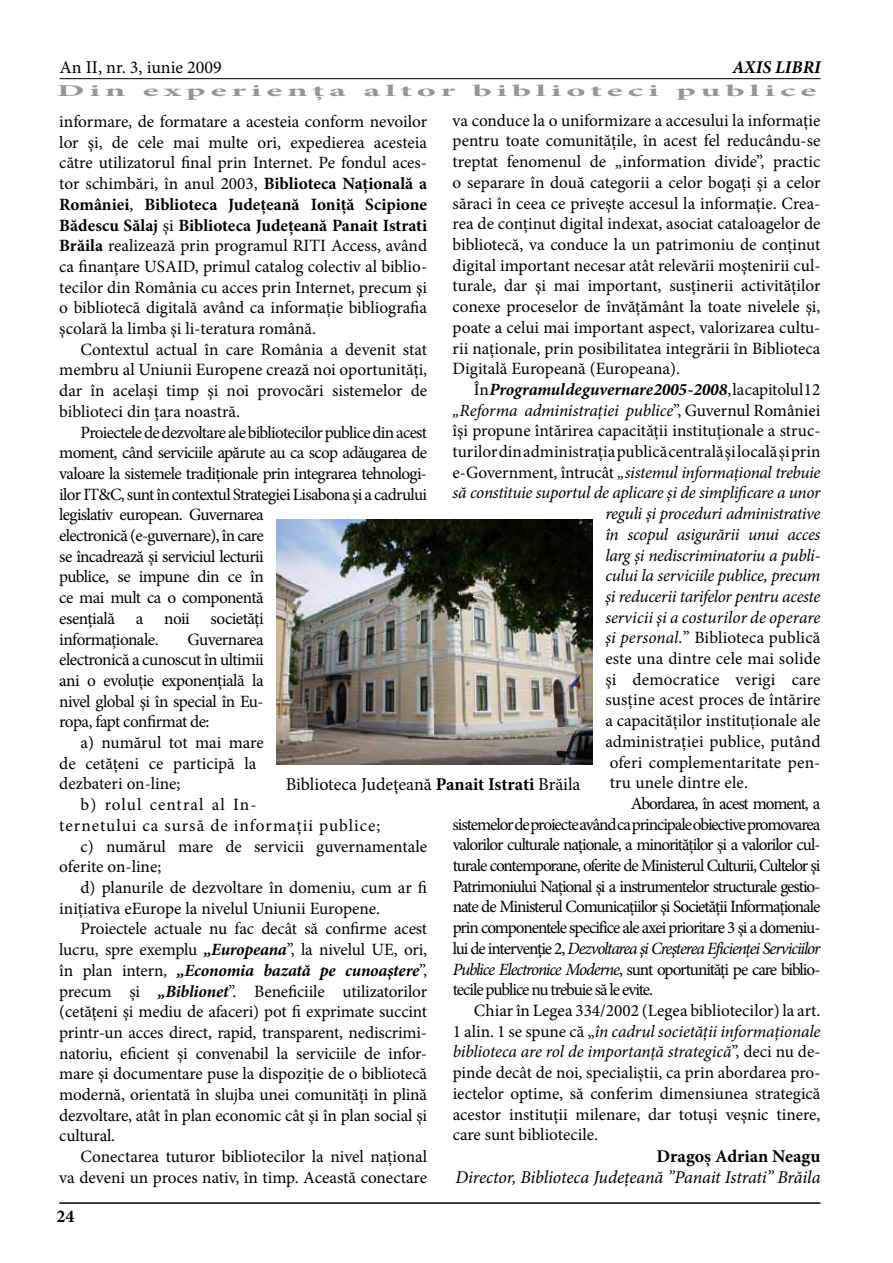
<style>
.page{position:relative;width:893px;height:1263px;background:#fff}
.page>*{position:absolute;margin:0;border:0;box-sizing:border-box;transform-origin:0 0}
.t1{font:18px "Minion Pro";color:#000}
.t2{font:italic 18px "Minion Pro";letter-spacing:-.01em;color:#000}
.t3{font:700 18px "Minion Pro";color:#000}
.t4{font:italic 700 18px "Minion Pro";color:#000}
.t5{font:17.25px/20.7px "Minion Pro";letter-spacing:-.01em;color:#000;text-align:justify}
.t6{font:italic 17.25px "Minion Pro";letter-spacing:-.02em;color:#000}
.t7{font:17.25px/20.7px "Minion Pro";letter-spacing:-.04em;color:#000}
.t8{font:17.25px "Minion Pro";letter-spacing:-.06em;color:#000}
.t9{font:17.25px "Minion Pro";letter-spacing:-.065em;color:#000}
.t10{font:17.25px "Minion Pro";letter-spacing:.01em;color:#000}
.t11{font:italic 700 17.25px "Minion Pro";letter-spacing:-.01em;color:#000}
.t12{font:italic 17.25px "Minion Pro";letter-spacing:-.065em;color:#000}
.t13{font:17.25px "Minion Pro";letter-spacing:.06em;color:#000}
.t14{font:italic 17.25px "Minion Pro";color:#000}
.t15{font:700 16.5px "Minion Pro";letter-spacing:.13em;color:#939598;scale:2.21 1}
.s1{font-weight:400;font-style:normal}
.s2{font-style:normal}
.s3{font-style:italic}
.s4{font-weight:700}
.s5{font-weight:700;font-style:italic}
</style>
<div class="page">
<hr style="left:60px;top:78px;width:761px;height:1px;background:#000">
<hr style="left:59px;top:1202px;width:761px;height:2px;background:#000">
<img style="left:276px;top:519px;width:317px;height:245px">
<p class="t1" style="left:60px;top:55px;width:164px">An II, nr. 3, iunie 2009</p>
<p class="t4" style="left:732px;top:54px;width:90px">AXIS LIBRI</p>
<p class="t15" style="left:57px;top:79px;width:345px">Din experiența altor biblioteci publice</p>
<p class="t5" style="left:453px;top:110px;width:369px">va conduce la o uniformizare a accesului la informaţie pentru toate comunităţile, în acest fel reducându-se treptat fenomenul de „information divide”, practic o separare în două categorii a celor bogaţi şi a celor săraci în ceea ce priveşte accesul la informaţie. Crea&shy;rea de conţinut digital indexat, asociat cataloagelor de bibliotecă, va conduce la un patrimoniu de conţinut digital important necesar atât relevării moştenirii cul&shy;turale, dar şi mai important, susţinerii activităţilor conexe proceselor de învăţământ la toate nivelele şi, poate a celui mai important aspect, valorizarea cultu&shy;rii naţionale, prin posibilitatea integrării în Biblioteca Digitală Europeană (Europeana).</p>
<p class="t11" style="left:474px;top:377px;width:348px"><span class="s1">În</span> Programul de guvernare 2005 -2008<span class="s1">, la capitolul 12</span></p>
<p class="t6" style="left:453px;top:398px;width:369px">„Reforma administraţiei publice<span class="s2">”, Guvernul României</span></p>
<p class="t5" style="left:453px;top:420px;width:369px">îşi propune întărirea capacităţii instituţionale a struc-</p>
<p class="t5" style="left:453px;top:441px;width:369px">turilor din administraţia publică centrală şi locală şi prin</p>
<p class="t6" style="left:453px;top:460px;width:369px"><span class="s2">e-Government, întrucât</span> „sistemul informaţional trebuie</p>
<p class="t6" style="left:453px;top:481px;width:369px">să constituie suportul de aplicare şi de simplificare a unor</p>
<p class="t6" style="left:605px;top:502px;width:217px">reguli şi proceduri administrative</p>
<p class="t6" style="left:605px;top:522px;width:217px">în scopul asigurării unui acces</p>
<p class="t6" style="left:605px;top:543px;width:217px">larg şi nediscriminatoriu a publi-</p>
<p class="t6" style="left:605px;top:564px;width:217px">cului la serviciile publice, precum</p>
<p class="t6" style="left:605px;top:585px;width:217px">şi reducerii tarifelor pentru aceste</p>
<p class="t14" style="left:605px;top:605px;width:217px">servicii şi a costurilor de operare</p>
<p class="t5" style="left:605px;top:627px;width:217px"><span class="s3">şi personal.</span>” Biblioteca publică</p>
<p class="t10" style="left:605px;top:647px;width:217px">este una dintre cele mai solide</p>
<p class="t10" style="left:605px;top:668px;width:217px">şi democratice verigi care</p>
<p class="t5" style="left:605px;top:690px;width:217px">susţine acest proces de întărire</p>
<p class="t5" style="left:605px;top:710px;width:217px">a capacităţilor instituţionale ale</p>
<p class="t5" style="left:605px;top:731px;width:217px">administraţiei publice, putând</p>
<p class="t10" style="left:610px;top:750px;width:212px">oferi complementaritate pen-</p>
<p class="t10" style="left:610px;top:771px;width:140px">tru unele dintre ele.</p>
<p class="t9" style="left:631px;top:792px;width:191px">Abordarea, în acest moment, a</p>
<p class="t9" style="left:453px;top:813px;width:369px">sistemelor de proiecte având ca principale obiective promovarea</p>
<p class="t8" style="left:453px;top:833px;width:369px">valorilor culturale naţionale, a minorităţilor şi a valorilor cul-</p>
<p class="t9" style="left:453px;top:854px;width:369px">turale contemporane, oferite de Ministerul Culturii, Cultelor şi</p>
<p class="t8" style="left:453px;top:875px;width:369px">Patrimoniului Naţional şi a instrumentelor structurale gestio-</p>
<p class="t8" style="left:453px;top:895px;width:369px">nate de Ministerul Comunicaţiilor şi Societăţii Informaţionale</p>
<p class="t8" style="left:453px;top:916px;width:369px">prin componentele specifice ale axei prioritare 3 şi a domeniu-</p>
<p class="t12" style="left:453px;top:936px;width:369px"><span class="s2">lui de intervenţie 2,</span> Dezvoltarea şi Creşterea Eficienţei Serviciilor</p>
<p class="t9" style="left:453px;top:957px;width:369px"><span class="s3">Publice Electronice Moderne</span>, sunt oportunităţi pe care biblio-</p>
<p class="t8" style="left:453px;top:978px;width:202px">tecile publice nu trebuie să le evite.</p>
<p class="t5" style="left:474px;top:1000px;width:348px">Chiar în Legea 334/2002 (Legea bibliotecilor) la art.</p>
<p class="t6" style="left:453px;top:1019px;width:369px"><span class="s2">1 alin. 1 se spune că „</span>în cadrul societăţii informaţionale</p>
<p class="t6" style="left:453px;top:1040px;width:369px">biblioteca are rol de importanţă strategică<span class="s2">”, deci nu de-</span></p>
<p class="t5" style="left:453px;top:1062px;width:369px">pinde decât de noi, specialiştii, ca prin abordarea pro-</p>
<p class="t5" style="left:453px;top:1083px;width:369px">iectelor optime, să conferim dimensiunea strategică</p>
<p class="t5" style="left:453px;top:1104px;width:369px">acestor instituţii milenare, dar totuşi veşnic tinere,</p>
<p class="t5" style="left:453px;top:1124px;width:147px">care sunt bibliotecile.</p>
<p class="t3" style="left:656px;top:1143px;width:165px">Dragoș Adrian Neagu</p>
<p class="t2" style="left:455px;top:1165px;width:367px">Director, Biblioteca Judeţeană ”Panait Istrati” Brăila</p>
<p class="t5" style="left:59px;top:111px;width:369px">informare, de formatare a acesteia conform nevoilor lor şi, de cele mai multe ori, expedierea acesteia către utilizatorul final prin Internet. Pe fondul aces&shy;tor schimbări, în anul 2003, <span class="s4">Biblioteca Naţională a României</span>, <span class="s4">Biblioteca Judeţeană Ioniţă Scipione Bădescu Sălaj</span> şi <span class="s4">Biblioteca Judeţeană Panait Istrati Brăila</span> realizează prin programul RITI Access, având ca finanţare USAID, primul catalog colectiv al biblio&shy;tecilor din România cu acces prin Internet, precum şi o bibliotecă digitală având ca informaţie bibliografia şcolară la limba şi li-teratura română.</p>
<p class="t5" style="left:59px;top:339px;width:369px;text-indent:21px">Contextul actual în care România a devenit stat membru al Uniunii Europene crează noi oportunităţi, dar în acelaşi timp şi noi provocări sistemelor de biblioteci din ţara noastră.</p>
<p class="t7" style="left:59px;top:422px;width:369px;text-indent:21px">Proiectele de dezvoltare ale bibliotecilor publice din acest moment, când serviciile apărute au ca scop adăugarea de valoare la sistemele tradiţionale prin integrarea tehnologi&shy;ilor IT&amp;C, sunt în contextul Strategiei Lisabona şi a cadrului legislativ european. Guvernarea<br>electronică (e-guvernare), în care<br>se încadrează şi serviciul lecturii<br>publice, se impune din ce în<br>ce mai mult ca o componentă<br>esenţială a noii societăţi<br>informaţionale.</p>
<p class="t5" style="left:59px;top:629px;width:206px;text-indent:128px">Guvernarea electronică a cunoscut în ultimii ani o evoluţie exponenţială la nivel global şi în special în Eu&shy;ropa, fapt confirmat de:</p>
<p class="t5" style="left:59px;top:732px;width:206px;text-align:left;text-indent:21px">a) numărul tot mai mare de cetăţeni ce participă la dezbateri on-line;</p>
<p class="t13" style="left:81px;top:793px;width:177px">b) rolul central al In-</p>
<p class="t13" style="left:59px;top:814px;width:323px">ternetului ca sursă de informaţii publice;</p>
<p class="t5" style="left:81px;top:836px;width:348px">c) numărul mare de servicii guvernamentale</p>
<p class="t5" style="left:59px;top:856px;width:103px">oferite on-line;</p>
<p class="t5" style="left:81px;top:877px;width:348px">d) planurile de dezvoltare în domeniu, cum ar fi</p>
<p class="t5" style="left:59px;top:898px;width:322px">iniţiativa eEurope la nivelul Uniunii Europene.</p>
<p class="t5" style="left:81px;top:919px;width:348px">Proiectele actuale nu fac decât să confirme acest</p>
<p class="t5" style="left:59px;top:939px;width:369px">lucru, spre exemplu <span class="s5">„Europeana</span>”, la nivelul UE, ori,</p>
<p class="t11" style="left:59px;top:958px;width:369px"><span class="s1">în plan intern,</span> „Economia bazată pe cunoaştere<span class="s1">”,</span></p>
<p class="t5" style="left:59px;top:981px;width:369px">precum și <span class="s5">„Biblionet</span>”. Beneficiile utilizatorilor</p>
<p class="t5" style="left:59px;top:1001px;width:369px">(cetăţeni şi mediu de afaceri) pot fi exprimate succint</p>
<p class="t5" style="left:59px;top:1022px;width:369px">printr-un acces direct, rapid, transparent, nediscrimi-</p>
<p class="t5" style="left:59px;top:1043px;width:369px">natoriu, eficient şi convenabil la serviciile de infor-</p>
<p class="t5" style="left:59px;top:1063px;width:369px">mare şi documentare puse la dispoziţie de o bibliotecă</p>
<p class="t5" style="left:59px;top:1084px;width:369px">modernă, orientată în slujba unei comunităţi în plină</p>
<p class="t5" style="left:59px;top:1105px;width:369px">dezvoltare, atât în plan economic cât şi în plan social şi</p>
<p class="t5" style="left:59px;top:1126px;width:57px">cultural.</p>
<p class="t5" style="left:81px;top:1146px;width:348px">Conectarea tuturor bibliotecilor la nivel naţional</p>
<p class="t5" style="left:59px;top:1167px;width:369px">va deveni un proces nativ, în timp. Această conectare</p>
<p class="t1" style="left:286px;top:772px;width:296px">Biblioteca Județeană <span class="s4">Panait Istrati</span> Brăila</p>
<p class="t3" style="left:56px;top:1203px;width:19px">24</p>
</div>
